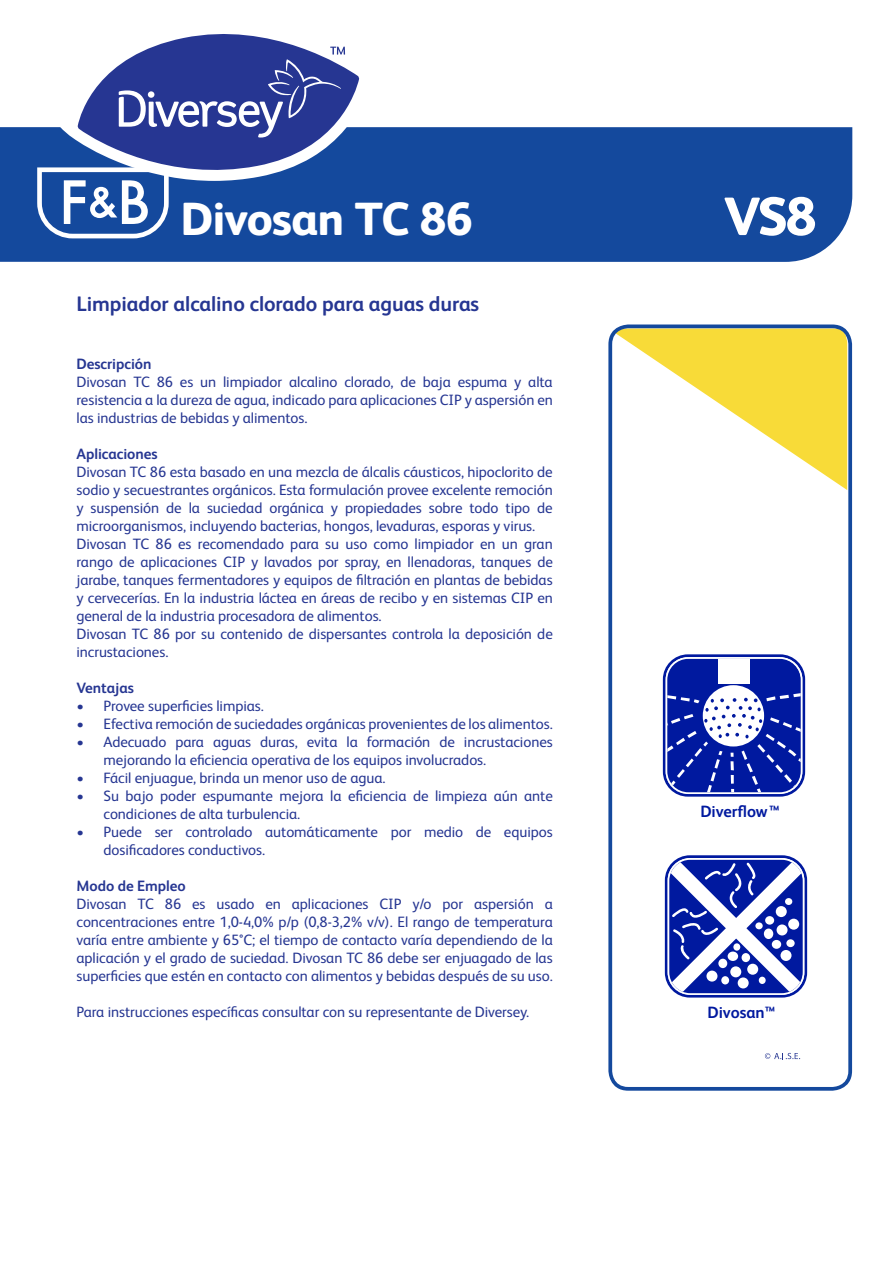
<style>
.page{position:relative;width:893px;height:1263px;background:#fff}
.page>*{position:absolute;margin:0;border:0;box-sizing:border-box;transform-origin:0 0}
.t1{font:800 54px "FS Albert Pro";color:#fff}
.t2{font:800 46.5px "FS Albert Pro";letter-spacing:-.02em;color:#fff}
.Subtitulo{font:700 21px "FS Albert Pro";letter-spacing:-.005em;color:#263692}
.t3{font:700 16.35px "FS Albert Pro";letter-spacing:-.005em;color:#00199f}
.body{font:15px/18px "FS Albert Pro";letter-spacing:-.005em;color:#263692;text-align:justify}
.body-2{font:700 15px "FS Albert Pro";letter-spacing:-.005em;color:#263692}
</style>
<div class="page">
<div style="left:0;top:127px;width:852px;height:135px;background:#14499d"></div>
<svg style="left:37px;top:167px;width:132px;height:71px"></svg>
<svg style="left:608px;top:324px;width:244px;height:767px"></svg>
<svg style="left:665px;top:855px;width:142px;height:142px"></svg>
<div style="left:733px;top:943px;width:7px;height:8px;background:#fff;border-radius:50%"></div>
<div style="left:730px;top:966px;width:11px;height:11px;background:#fff;border-radius:50%"></div>
<div style="left:747px;top:964px;width:11px;height:11px;background:#fff;border-radius:50%"></div>
<div style="left:759px;top:977px;width:7px;height:7px;background:#fff;border-radius:50%"></div>
<div style="left:738px;top:977px;width:11px;height:11px;background:#fff;border-radius:50%"></div>
<div style="left:728px;top:951px;width:10px;height:10px;background:#fff;border-radius:50%"></div>
<div style="left:721px;top:976px;width:8px;height:8px;background:#fff;border-radius:50%"></div>
<div style="left:718px;top:959px;width:9px;height:9px;background:#fff;border-radius:50%"></div>
<div style="left:706px;top:970px;width:11px;height:11px;background:#fff;border-radius:50%"></div>
<div style="left:742px;top:953px;width:8px;height:9px;background:#fff;border-radius:50%"></div>
<svg style="left:663px;top:654px;width:142px;height:143px"></svg>
<svg style="left:58px;top:78px;width:316px;height:103px"></svg>
<svg style="left:78px;top:34px;width:281px;height:148px"></svg>
<svg style="left:119px;top:47px;width:226px;height:91px;background:#4a58a4"></svg>
<p class="t2" style="left:181px;top:183px;width:293px">Divosan TC 86</p>
<p class="Subtitulo" style="left:77px;top:289px;width:404px">Limpiador alcalino clorado para aguas duras</p>
<p class="body-2" style="left:77px;top:353px;width:76px">Descripción</p>
<p class="body" style="left:77px;top:371px;width:478px">Divosan TC 86 es un limpiador alcalino clorado, de baja espuma y alta resistencia a la dureza de agua, indicado para aplicaciones CIP y aspersión en las industrias de bebidas y alimentos.</p>
<p class="body-2" style="left:77px;top:443px;width:83px">Aplicaciones</p>
<p class="body" style="left:77px;top:461px;width:478px">Divosan TC 86 esta basado en una mezcla de álcalis cáusticos, hipoclorito de sodio y secuestrantes orgánicos. Esta formulación provee excelente remoción y suspensión de la suciedad orgánica y propiedades sobre todo tipo de microorganismos, incluyendo bacterias, hongos, levaduras, esporas y virus.</p>
<p class="body" style="left:77px;top:533px;width:478px">Divosan TC 86 es recomendado para su uso como limpiador en un gran rango de aplicaciones CIP y lavados por spray, en llenadoras, tanques de jarabe, tanques fermentadores y equipos de filtración en plantas de bebidas y cervecerías. En la industria láctea en áreas de recibo y en sistemas CIP en general de la industria procesadora de alimentos.</p>
<p class="body" style="left:77px;top:623px;width:478px">Divosan TC 86 por su contenido de dispersantes controla la deposición de incrustaciones.</p>
<p class="body-2" style="left:77px;top:677px;width:59px">Ventajas</p>
<p class="body" style="left:77px;top:695px;width:189px">• Provee superficies limpias.</p>
<p class="body" style="left:77px;top:713px;width:478px">• Efectiva remoción de suciedades orgánicas provenientes de los alimentos.</p>
<p class="body" style="left:104px;top:731px;width:451px;text-indent:-27px">• Adecuado para aguas duras, evita la formación de incrustaciones mejorando la eficiencia operativa de los equipos involucrados.</p>
<p class="body" style="left:77px;top:767px;width:310px">• Fácil enjuague, brinda un menor uso de agua.</p>
<p class="body" style="left:104px;top:785px;width:451px;text-indent:-27px">• Su bajo poder espumante mejora la eficiencia de limpieza aún ante condiciones de alta turbulencia.</p>
<p class="body" style="left:104px;top:821px;width:451px;text-indent:-27px">• Puede ser controlado automáticamente por medio de equipos dosificadores conductivos.</p>
<p class="body-2" style="left:77px;top:875px;width:111px">Modo de Empleo</p>
<p class="body" style="left:77px;top:893px;width:478px">Divosan TC 86 es usado en aplicaciones CIP y/o por aspersión a concentraciones entre 1,0-4,0% p/p (0,8-3,2% v/v). El rango de temperatura varía entre ambiente y 65°C; el tiempo de contacto varía dependiendo de la aplicación y el grado de suciedad. Divosan TC 86 debe ser enjuagado de las superficies que estén en contacto con alimentos y bebidas después de su uso.</p>
<p class="body" style="left:77px;top:1001px;width:454px">Para instrucciones específicas consultar con su representante de Diversey.</p>
<p class="t3" style="left:326px;top:1002px;width:68px">Pharma™</p>
<p class="t1" style="left:724px;top:174px;width:94px">VS8</p>
<p class="t3" style="left:700px;top:800px;width:81px">Diverflow™</p>
<p class="t3" style="left:701px;top:993px;width:71px">Divervin ™</p>
<p class="t3" style="left:707px;top:1001px;width:70px">Divosan™</p>
</div>
